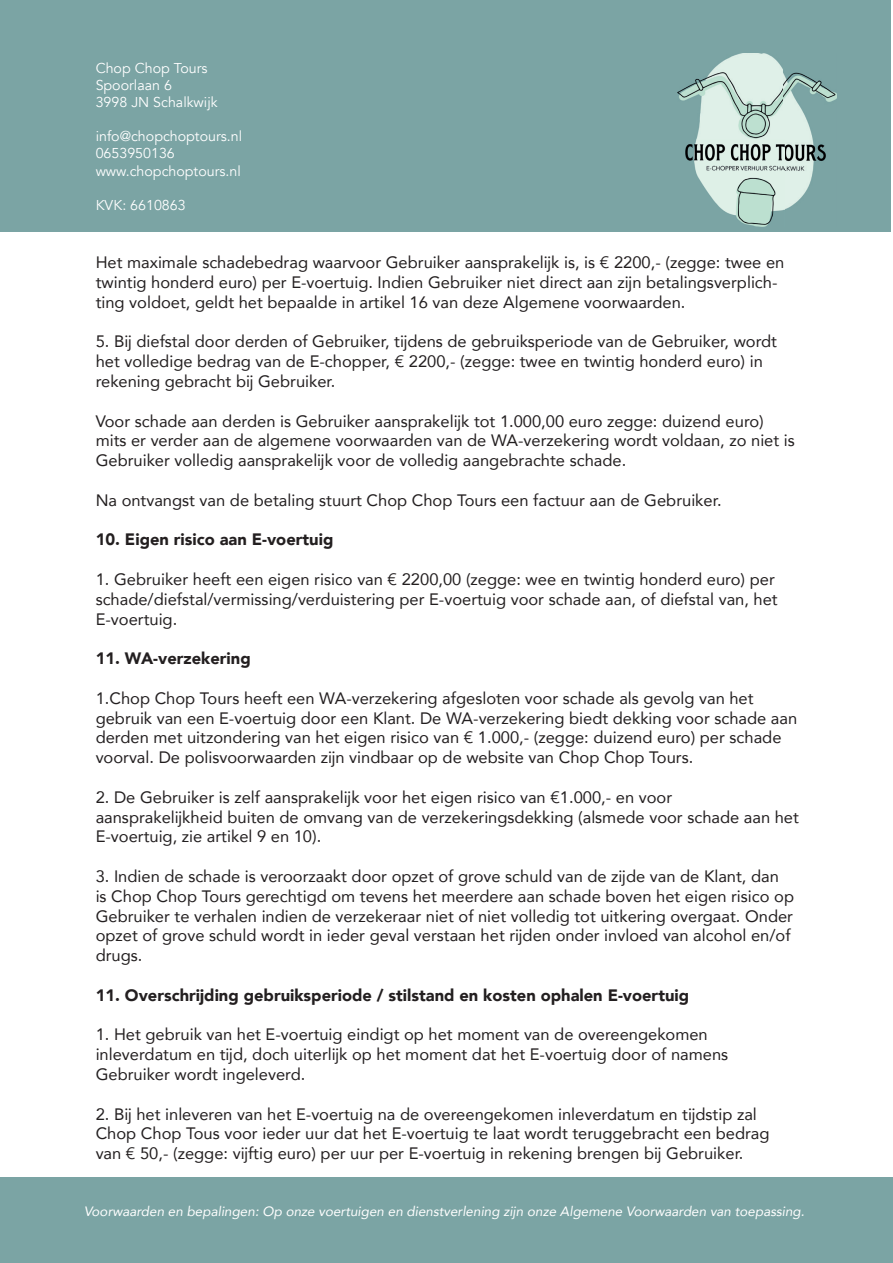
<style>
.page{position:relative;width:893px;height:1263px;background:#fff}
.page>*{position:absolute;margin:0;border:0;box-sizing:border-box;transform-origin:0 0}
.t1{font:16.5px/19.8px "Avenir";color:#231f20}
.t2{font:900 16.5px "Avenir";color:#231f20}
.t3{font:14.25px/17.1px "Avenir";color:#fff}
.t4{font:italic 13.5px "Avenir";color:#fff}
</style>
<div class="page">
<div style="left:0;top:1178px;width:893px;height:85px;background:#7ba4a4"></div>
<div style="left:0;top:0;width:891px;height:232px;background:#7ba4a4"></div>
<img style="left:678px;top:53px;width:159px;height:173px">
<p class="t3" style="left:96px;top:60px;width:123px">Chop Chop Tours<br>Spoorlaan 6<br>3998 JN Schalkwijk</p>
<p class="t3" style="left:96px;top:128px;width:148px">info@chopchoptours.nl<br>0653950136 www.chopchoptours.nl</p>
<p class="t3" style="left:96px;top:197px;width:92px">KVK: 6610863</p>
<p class="t1" style="left:96px;top:252px;width:690px">Het maximale schadebedrag waarvoor Gebruiker aansprakelĳk is, is € 2200,- (zegge: twee en twintig honderd euro) per E-voertuig. Indien Gebruiker niet direct aan zĳn betalingsverplich&shy;ting voldoet, geldt het bepaalde in artikel 16 van deze Algemene voorwaarden.</p>
<p class="t1" style="left:96px;top:331px;width:683px">5. Bĳ diefstal door derden of Gebruiker, tĳdens de gebruiksperiode van de Gebruiker, wordt het volledige bedrag van de E-chopper, € 2200,- (zegge: twee en twintig honderd euro) in rekening gebracht bĳ Gebruiker.</p>
<p class="t1" style="left:96px;top:410px;width:701px">Voor schade aan derden is Gebruiker aansprakelĳk tot 1.000,00 euro zegge: duizend euro) mits er verder aan de algemene voorwaarden van de WA-verzekering wordt voldaan, zo niet is<br>Gebruiker volledig aansprakelĳk voor de volledig aangebrachte schade.</p>
<p class="t1" style="left:96px;top:490px;width:627px">Na ontvangst van de betaling stuurt Chop Chop Tours een factuur aan de Gebruiker.</p>
<p class="t2" style="left:96px;top:525px;width:239px">10. Eigen risico aan E-voertuig</p>
<p class="t1" style="left:96px;top:569px;width:684px">1. Gebruiker heeft een eigen risico van € 2200,00 (zegge: wee en twintig honderd euro) per schade/diefstal/vermissing/verduistering per E-voertuig voor schade aan, of diefstal van, het<br>E-voertuig.</p>
<p class="t2" style="left:96px;top:644px;width:157px">11. WA-verzekering</p>
<p class="t1" style="left:96px;top:688px;width:703px">1.Chop Chop Tours heeft een WA-verzekering afgesloten voor schade als gevolg van het gebruik van een E-voertuig door een Klant. De WA-verzekering biedt dekking voor schade aan derden met uitzondering van het eigen risico van € 1.000,- (zegge: duizend euro) per schade voorval. De polisvoorwaarden zĳn vindbaar op de website van Chop Chop Tours.</p>
<p class="t1" style="left:96px;top:787px;width:705px">2. De Gebruiker is zelf aansprakelĳk voor het eigen risico van €1.000,- en voor aansprakelĳkheid buiten de omvang van de verzekeringsdekking (alsmede voor schade aan het<br>E-voertuig, zie artikel 9 en 10).</p>
<p class="t1" style="left:96px;top:866px;width:700px">3. Indien de schade is veroorzaakt door opzet of grove schuld van de zĳde van de Klant, dan<br>is Chop Chop Tours gerechtigd om tevens het meerdere aan schade boven het eigen risico op Gebruiker te verhalen indien de verzekeraar niet of niet volledig tot uitkering overgaat. Onder opzet of grove schuld wordt in ieder geval verstaan het rĳden onder invloed van alcohol en/of drugs.</p>
<p class="t2" style="left:96px;top:981px;width:595px">11. Overschrĳding gebruiksperiode / stilstand en kosten ophalen E-voertuig</p>
<p class="t1" style="left:96px;top:1024px;width:634px">1. Het gebruik van het E-voertuig eindigt op het moment van de overeengekomen inleverdatum en tĳd, doch uiterlĳk op het moment dat het E-voertuig door of namens<br>Gebruiker wordt ingeleverd.</p>
<p class="t1" style="left:96px;top:1103px;width:675px">2. Bĳ het inleveren van het E-voertuig na de overeengekomen inleverdatum en tĳdstip zal<br>Chop Chop Tous voor ieder uur dat het E-voertuig te laat wordt teruggebracht een bedrag van € 50,- (zegge: vĳftig euro) per uur per E-voertuig in rekening brengen bĳ Gebruiker.</p>
<p class="t4" style="left:84px;top:1203px;width:722px">Voorwaarden en bepalingen: Op onze voertuigen en dienstverlening zijn onze Algemene Voorwaarden van toepassing.</p>
</div>
